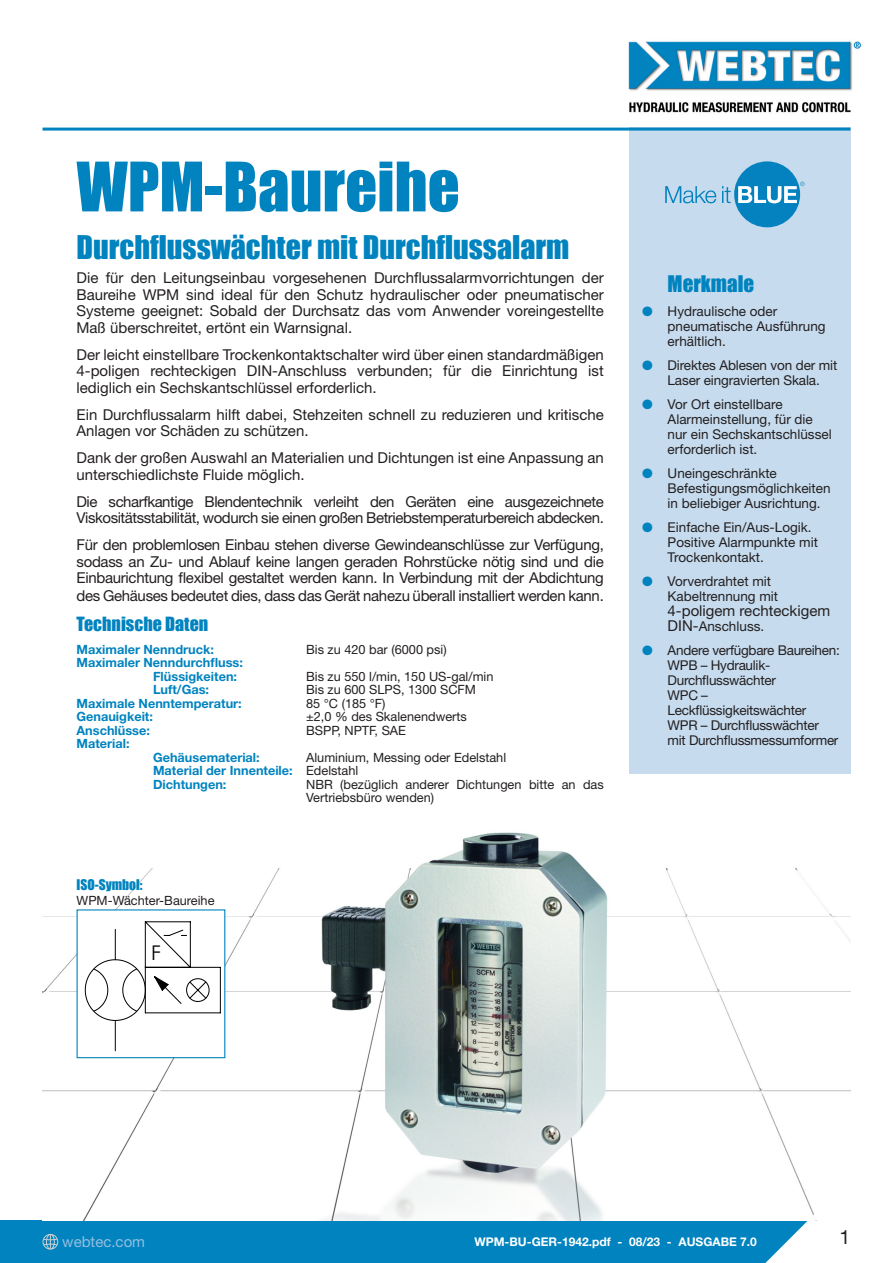
<style>
.page{position:relative;width:893px;height:1263px;background:#fff}
.page>*{position:absolute;margin:0;border:0;box-sizing:border-box;transform-origin:0 0}
.Datasheet_heading{font:63px "Impact";color:#0083bf}
.Datasheet_sub_heading{font:30px "Impact";color:#0083bf}
.Features_heading{font:21px "Impact";color:#0083bf}
.t1{font:20.25px "Century Gothic";color:#000}
.t2{font:19.5px "Helvetica Neue LT Std";color:#231f20}
.Specifications_heading{font:18px "Impact";color:#0083bf}
.Introductory_copy{font:15px/16.5px "Helvetica Neue LT Std";color:#231f20;text-align:justify}
.Introductory_copy-2{font:15px/16.5px "Helvetica Neue LT Std";letter-spacing:-.03em;color:#231f20}
.Introductory_copy-3{font:15px "Helvetica Neue LT Std";letter-spacing:-.02em;color:#231f20}
.t3{font:15px "Helvetica Neue LT Std";color:#94bee0}
.t4{font:13.5px/15px "Helvetica Neue LT Std";color:#231f20}
.t5{font:13.5px/15px "Helvetica Neue LT Std";letter-spacing:-.02em;color:#231f20}
.Impact_sub_heading{font:13.5px "Impact";color:#0083bf}
.Specifications_text{font:12.75px/13.5px "Helvetica Neue LT Std";color:#231f20}
.Specifications_text-2{font:700 12.75px "Helvetica Neue LT Std";color:#0083bf}
.Specifications_text_bold{font:12.75px "Helvetica Neue LT Std";color:#231f20}
.Specifications_text_bold-2{font:700 12.75px "Helvetica Neue LT Std";color:#0083bf}
.t6{font:700 12px "Helvetica Neue LT Std";color:#fff}
.s1{font-weight:400;color:#231f20}
.s2{color:#0083bf}
.s3{font-size:15px}
</style>
<div class="page">
<div style="left:0;top:1220px;width:893px;height:43px;background:#0083bf"></div>
<div style="left:629px;top:128px;width:221px;height:646px;background:#c6dbee"></div>
<img style="left:628px;top:41px;width:233px;height:72px">
<hr style="left:43px;top:128px;width:807px;height:3px;background:#0083bf">
<svg style="left:43px;top:1234px;width:15px;height:15px"></svg>
<img style="left:43px;top:832px;width:807px;height:388px">
<svg style="left:765px;top:1135px;width:128px;height:128px"></svg>
<div style="left:77px;top:910px;width:148px;height:148px;background:#fff"></div>
<hr style="left:115px;top:1020px;width:1px;height:31px;background:#000">
<svg style="left:85px;top:921px;width:136px;height:100px"></svg>
<div style="left:734px;top:161px;width:66px;height:66px;background:#0382bf;border-radius:50%"></div>
<svg style="left:665px;top:186px;width:51px;height:17px"></svg>
<svg style="left:722px;top:186px;width:9px;height:17px"></svg>
<svg style="left:738px;top:182px;width:66px;height:21px"></svg>
<p class="Datasheet_heading" style="left:77px;top:138px;width:385px">WPM-Baureihe</p>
<p class="Datasheet_sub_heading" style="left:77px;top:224px;width:494px">Durchflusswächter mit Durchflussalarm</p>
<p class="Introductory_copy" style="left:77px;top:269px;width:529px">Die für den Leitungseinbau vorgesehenen Durchflussalarmvorrichtungen der Baureihe WPM sind ideal für den Schutz hydraulischer oder pneumatischer Systeme geeignet: Sobald der Durchsatz das vom Anwender voreingestellte Maß überschreitet, ertönt ein Warnsignal.</p>
<p class="Introductory_copy" style="left:77px;top:346px;width:529px">Der leicht einstellbare Trockenkontaktschalter wird über einen standardmäßigen 4-poligen rechteckigen DIN-Anschluss verbunden; für die Einrichtung ist lediglich ein Sechskantschlüssel erforderlich.</p>
<p class="Introductory_copy" style="left:77px;top:406px;width:529px">Ein Durchflussalarm hilft dabei, Stehzeiten schnell zu reduzieren und kritische<br>Anlagen vor Schäden zu schützen.</p>
<p class="Introductory_copy" style="left:77px;top:449px;width:529px">Dank der großen Auswahl an Materialien und Dichtungen ist eine Anpassung an unterschiedlichste Fluide möglich.</p>
<p class="Introductory_copy-2" style="left:77px;top:493px;width:529px">Die scharfkantige Blendentechnik verleiht den Geräten eine ausgezeichnete<br>Viskositätsstabilität, wodurch sie einen großen Betriebstemperaturbereich abdecken.</p>
<p class="Introductory_copy" style="left:77px;top:536px;width:529px">Für den problemlosen Einbau stehen diverse Gewindeanschlüsse zur Verfügung, sodass an Zu- und Ablauf keine langen geraden Rohrstücke nötig sind und die Einbaurichtung flexibel gestaltet werden kann. In Verbindung mit der Abdichtung</p>
<p class="Introductory_copy-3" style="left:77px;top:587px;width:529px">des Gehäuses bedeutet dies, dass das Gerät nahezu überall installiert werden kann.</p>
<p class="Specifications_heading" style="left:77px;top:610px;width:133px">Technische Daten</p>
<p class="Specifications_text-2" style="left:77px;top:641px;width:139px">Maximaler Nenndruck:</p>
<p class="Specifications_text" style="left:306px;top:642px;width:142px">Bis zu 420 bar (6000 psi)</p>
<p class="Specifications_text-2" style="left:77px;top:655px;width:168px">Maximaler Nenndurchfluss:</p>
<p class="Specifications_text-2" style="left:153px;top:668px;width:86px">Flüssigkeiten:</p>
<p class="Specifications_text" style="left:306px;top:669px;width:189px">Bis zu 550 l/min, 150 US-gal/min</p>
<p class="Specifications_text-2" style="left:153px;top:682px;width:57px">Luft/Gas:</p>
<p class="Specifications_text" style="left:306px;top:683px;width:171px">Bis zu 600 SLPS, 1300 SCFM</p>
<p class="Specifications_text-2" style="left:77px;top:695px;width:167px">Maximale Nenntemperatur:</p>
<p class="Specifications_text" style="left:306px;top:696px;width:81px">85 °C (185 °F)</p>
<p class="Specifications_text_bold-2" style="left:77px;top:709px;width:78px">Genauigkeit:</p>
<p class="Specifications_text_bold" style="left:306px;top:709px;width:162px">±2,0 % des Skalenendwerts</p>
<p class="Specifications_text-2" style="left:77px;top:722px;width:75px">Anschlüsse:</p>
<p class="Specifications_text" style="left:306px;top:723px;width:101px">BSPP, NPTF, SAE</p>
<p class="Specifications_text-2" style="left:77px;top:736px;width:55px">Material:</p>
<p class="Specifications_text-2" style="left:153px;top:749px;width:108px">Gehäusematerial:</p>
<p class="Specifications_text" style="left:306px;top:750px;width:202px">Aluminium, Messing oder Edelstahl</p>
<p class="Specifications_text-2" style="left:153px;top:763px;width:207px">Material der Innenteile: <span class="s1">Edelstahl</span></p>
<p class="Specifications_text-2" style="left:153px;top:776px;width:75px">Dichtungen:</p>
<p class="Specifications_text" style="left:306px;top:777px;width:299px">NBR (bezüglich anderer Dichtungen bitte an das<br>Vertriebsbüro wenden)</p>
<p class="Impact_sub_heading" style="left:77px;top:875px;width:67px">ISO-Symbol:</p>
<p class="Specifications_text" style="left:77px;top:894px;width:140px">WPM-Wächter-Baureihe</p>
<p class="t1" style="left:151px;top:938px;width:11px">F</p>
<p class="Features_heading" style="left:668px;top:268px;width:88px">Merkmale</p>
<p class="t4" style="left:668px;top:304px;width:160px;text-indent:-26px"><span class="s2">●</span> Hydraulische oder pneumatische Ausführung erhältlich.</p>
<p class="t4" style="left:642px;top:358px;width:197px;text-align:center"><span class="s2">●</span> Direktes Ablesen von der mit<br>Laser eingravierten Skala.</p>
<p class="t4" style="left:668px;top:397px;width:166px;text-indent:-26px"><span class="s2">●</span> Vor Ort einstellbare<br>Alarmeinstellung, für die nur ein Sechskantschlüssel erforderlich ist.</p>
<p class="t4" style="left:668px;top:466px;width:165px;text-indent:-26px"><span class="s2">●</span> Uneingeschränkte<br>Befestigungsmöglichkeiten in beliebiger Ausrichtung.</p>
<p class="t4" style="left:668px;top:520px;width:152px;text-indent:-26px"><span class="s2">●</span> Einfache Ein/Aus-Logik.<br>Positive Alarmpunkte mit<br>Trockenkontakt.</p>
<p class="t4" style="left:668px;top:574px;width:112px;text-indent:-26px"><span class="s2">●</span> Vorverdrahtet mit<br>Kabeltrennung mit</p>
<p class="Introductory_copy" style="left:668px;top:603px;width:164px">4-poligem rechteckigem</p>
<p class="t4" style="left:668px;top:619px;width:98px"><span class="s3">DIN-</span>Anschluss.</p>
<p class="t5" style="left:668px;top:643px;width:174px;text-indent:-26px"><span class="s2">●</span> Andere verfügbare Baureihen:<br>WPB – Hydraulik-<br>Durchflusswächter<br>WPC –<br>Leckflüssigkeitswächter<br>WPR – Durchflusswächter mit Durchflussmessumformer</p>
<p class="t3" style="left:62px;top:1232px;width:84px">webtec.com</p>
<h3 class="t2" style="left:840px;top:1225px;width:12px">1</h3>
<p class="t6" style="left:474px;top:1234px;width:284px">WPM-BU-GER-1942.pdf - 08/23 - AUSGABE 7.0</p>
</div>
